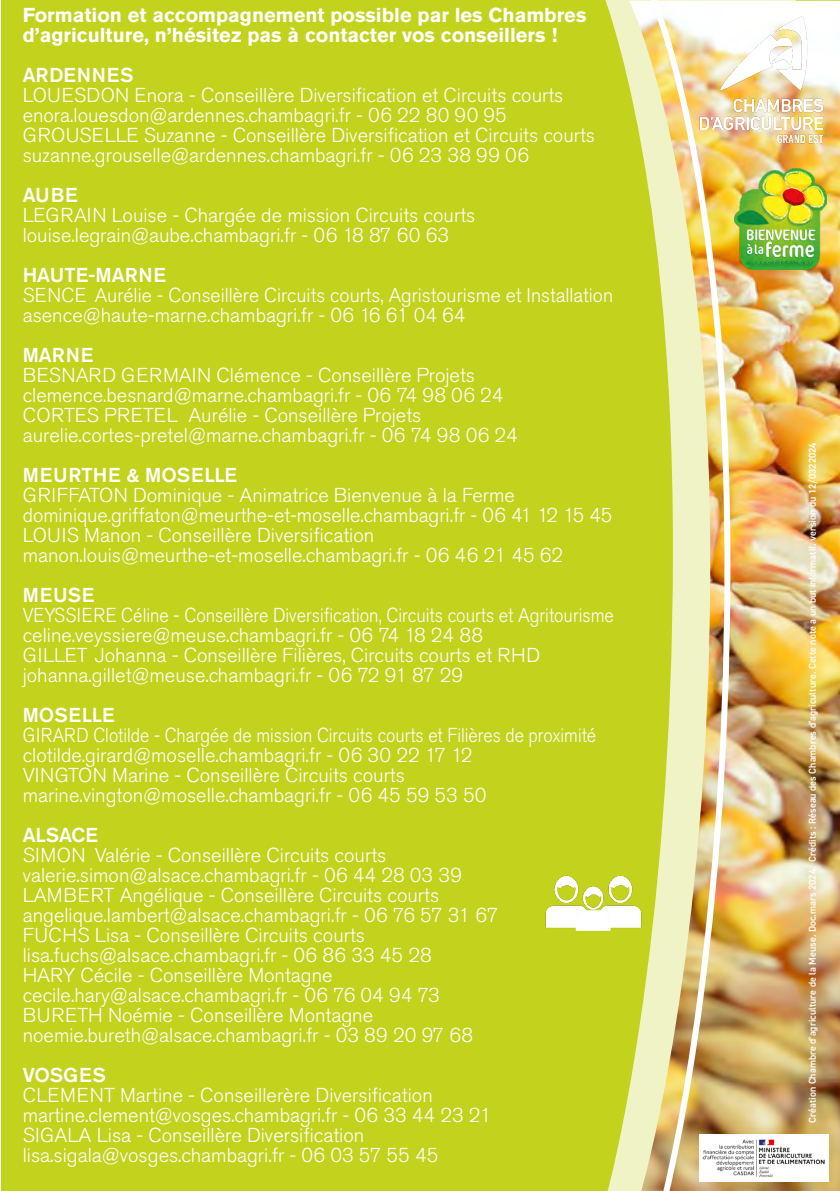
<style>
.page{position:relative;width:840px;height:1191px;background:#fff}
.page>*{position:absolute;margin:0;border:0;box-sizing:border-box;transform-origin:0 0}
.t1{font:300 20px/20px "Akzidenz Grotesk Std";color:#fff}
.t2{font:300 20px/20px "Akzidenz Grotesk Std";color:#fff;scale:.9 1}
.t3{font:300 20px/20px "Akzidenz Grotesk Std";color:#fff;scale:.89 1}
.t4{font:700 20px/20px "Akzidenz Grotesk Std";color:#fff}
.t5{font:500 20px "Akzidenz Grotesk Std";color:#fff}
.t6{font:500 20px "Akzidenz Grotesk Std";letter-spacing:.02em;color:#fff}
.t7{font:500 20px "Akzidenz Grotesk Std";letter-spacing:.04em;color:#fff}
.t8{font:600 10px "DIN2014";color:#fff}
</style>
<div class="page">
<div style="left:1px;top:0;width:838px;height:1191px;background:#c3d21d"></div>
<svg style="left:605px;top:0;width:39px;height:1191px"></svg>
<img style="left:628px;top:1px;width:16px;height:1190px">
<img style="left:644px;top:0;width:195px;height:1191px">
<img style="left:734px;top:168px;width:91px;height:102px">
<img style="left:698px;top:1134px;width:130px;height:47px">
<img style="left:545px;top:848px;width:104px;height:110px">
<img style="left:687px;top:0;width:152px;height:154px">
<p class="t4" style="left:23px;top:5px;width:565px">Formation et accompagnement possible par les Chambres d’agriculture, n’hésitez pas à contacter vos conseillers !</p>
<p class="t7" style="left:23px;top:63px;width:112px">ARDENNES</p>
<p class="t1" style="left:23px;top:85px;width:573px">LOUESDON Enora - Conseillère Diversification et Circuits courts enora.louesdon@ardennes.chambagri.fr - 06 22 80 90 95<br>GROUSELLE Suzanne - Conseillère Diversification et Circuits courts suzanne.grouselle@ardennes.chambagri.fr - 06 23 38 99 06</p>
<p class="t5" style="left:23px;top:183px;width:57px">AUBE</p>
<p class="t1" style="left:23px;top:205px;width:454px">LEGRAIN Louise - Chargée de mission Circuits courts louise.legrain@aube.chambagri.fr - 06 18 87 60 63</p>
<p class="t5" style="left:23px;top:263px;width:145px">HAUTE-MARNE</p>
<p class="t1" style="left:23px;top:285px;width:591px">SENCE Aurélie - Conseillère Circuits courts, Agristourisme et Installation asence@haute-marne.chambagri.fr - 06 16 61 04 64</p>
<p class="t5" style="left:23px;top:343px;width:72px">MARNE</p>
<p class="t1" style="left:23px;top:365px;width:496px">BESNARD GERMAIN Clémence - Conseillère Projets clemence.besnard@marne.chambagri.fr - 06 74 98 06 24<br>CORTES PRETEL Aurélie - Conseillère Projets aurelie.cortes-pretel@marne.chambagri.fr - 06 74 98 06 24</p>
<p class="t6" style="left:23px;top:463px;width:216px">MEURTHE &amp; MOSELLE</p>
<p class="t1" style="left:23px;top:485px;width:591px">GRIFFATON Dominique - Animatrice Bienvenue à la Ferme dominique.griffaton@meurthe-et-moselle.chambagri.fr - 06 41 12 15 45<br>LOUIS Manon - Conseillère Diversification manon.louis@meurthe-et-moselle.chambagri.fr - 06 46 21 45 62</p>
<p class="t5" style="left:23px;top:583px;width:73px">MEUSE</p>
<p class="t2" style="left:23px;top:605px;width:658px">VEYSSIERE Céline - Conseillère Diversification, Circuits courts et Agritourisme celine.veyssiere@meuse.chambagri.fr - 06 74 18 24 88<br>GILLET Johanna - Conseillère Filières, Circuits courts et RHD johanna.gillet@meuse.chambagri.fr - 06 72 91 87 29</p>
<p class="t5" style="left:23px;top:703px;width:93px">MOSELLE</p>
<p class="t3" style="left:23px;top:725px;width:645px">GIRARD Clotilde - Chargée de mission Circuits courts et Filières de proximité clotilde.girard@moselle.chambagri.fr - 06 30 22 17 12<br>VINGTON Marine - Conseillère Circuits courts marine.vington@moselle.chambagri.fr - 06 45 59 53 50</p>
<p class="t5" style="left:23px;top:823px;width:77px">ALSACE</p>
<p class="t1" style="left:23px;top:845px;width:477px">SIMON Valérie - Conseillère Circuits courts valerie.simon@alsace.chambagri.fr - 06 44 28 03 39<br>LAMBERT Angélique - Conseillère Circuits courts angelique.lambert@alsace.chambagri.fr - 06 76 57 31 67<br>FUCHS Lisa - Conseillère Circuits courts lisa.fuchs@alsace.chambagri.fr - 06 86 33 45 28<br>HARY Cécile - Conseillère Montagne cecile.hary@alsace.chambagri.fr - 06 76 04 94 73<br>BURETH Noémie - Conseillère Montagne noemie.bureth@alsace.chambagri.fr - 03 89 20 97 68</p>
<p class="t5" style="left:23px;top:1063px;width:84px">VOSGES</p>
<p class="t1" style="left:23px;top:1085px;width:470px">CLEMENT Martine - Conseillerère Diversification martine.clement@vosges.chambagri.fr - 06 33 44 23 21<br>SIGALA Lisa - Conseillère Diversification lisa.sigala@vosges.chambagri.fr - 06 03 57 55 45</p>
<p class="t8" style="left:805px;top:1122px;width:681px;rotate:-90deg">Création Chambre d’agriculture de la Meuse. Doc.mars 2024. Crédits : Réseau des Chambres d’agriculture. Cette note a un but informatif. version du 12/0322024</p>
</div>
